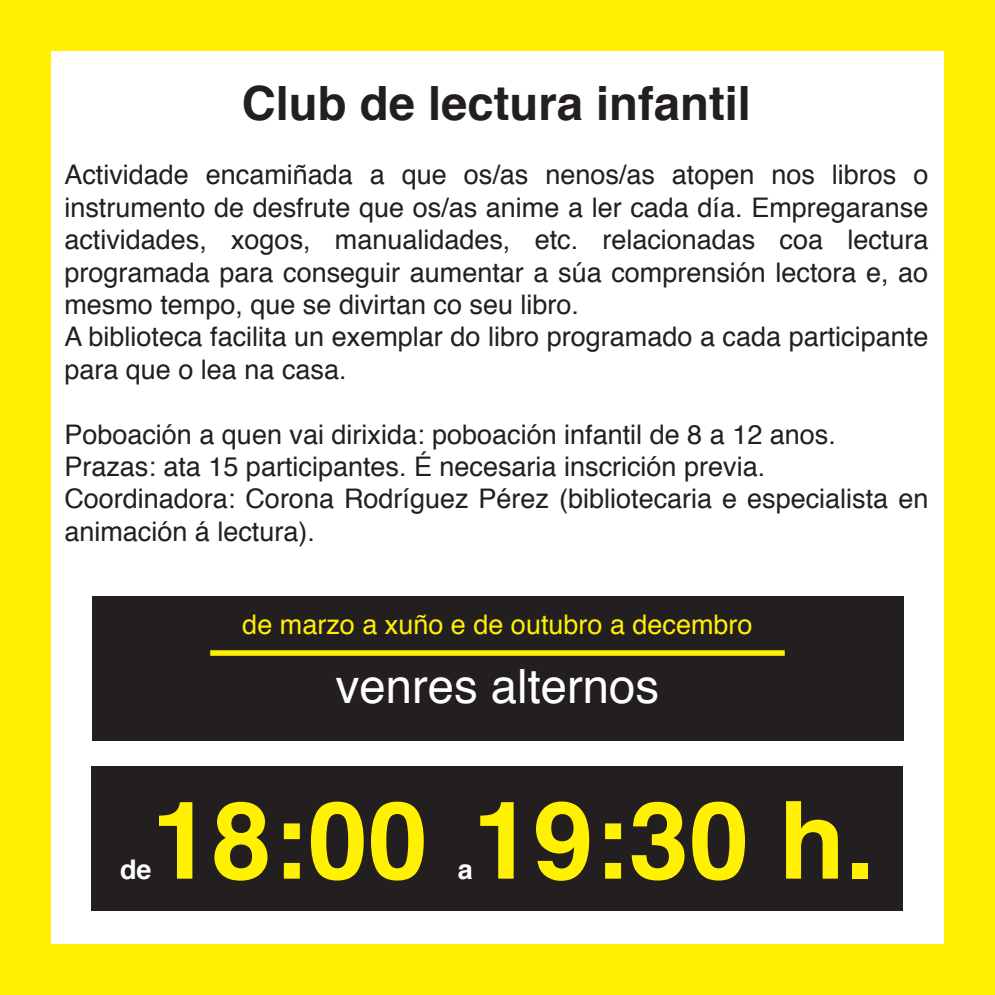
<style>
.page{position:relative;width:995px;height:995px;background:#fff101}
.page>*{position:absolute;margin:0;border:0;box-sizing:border-box;transform-origin:0 0}
.t1{font:700 108px "Helvetica";color:#fff101}
.t2{font:700 47.25px "Helvetica";color:#231f20}
.t3{font:47.25px "Helvetica";color:#fff}
.t4{font:27px/32.4px "Helvetica";color:#231f20}
.t5{font:27px "Helvetica";color:#fff101}
.t6{font:700 27px "Helvetica";color:#fff}
</style>
<div class="page">
<div style="left:51px;top:51px;width:893px;height:893px;background:#fff"></div>
<div style="left:92px;top:766px;width:811px;height:145px;background:#231f20"></div>
<div style="left:92px;top:596px;width:811px;height:144px;background:#231f20"></div>
<div style="left:210px;top:650px;width:575px;height:6px;background:#fff101"></div>
<h2 class="t2" style="left:242px;top:65px;width:511px">Club de lectura infantil</h2>
<p class="t4" style="left:64px;top:160px;width:865px">Actividade encamiñada a que os/as nenos/as atopen nos libros o instrumento de desfrute que os/as anime a ler cada día. Empregaranse actividades, xogos, manualidades, etc. relacionadas coa lectura programada para conseguir aumentar a súa comprensión lectora e, ao mesmo tempo, que se divirtan co seu libro.<br>A biblioteca facilita un exemplar do libro programado a cada participante para que o lea na casa.</p>
<p class="t4" style="left:64px;top:419px;width:865px">Poboación a quen vai dirixida: poboación infantil de 8 a 12 anos.<br>Prazas: ata 15 participantes. É necesaria inscrición previa.<br>Coordinadora: Corona Rodríguez Pérez (bibliotecaria e especialista en animación á lectura).</p>
<p class="t5" style="left:242px;top:604px;width:512px">de marzo a xuño e de outubro a decembro</p>
<h2 class="t3" style="left:336px;top:650px;width:325px">venres alternos</h2>
<p class="t6" style="left:120px;top:847px;width:33px">de</p>
<h1 class="t1" style="left:152px;top:753px;width:725px">18:00 19:30 h.</h1>
<p class="t6" style="left:458px;top:847px;width:17px">a</p>
</div>
